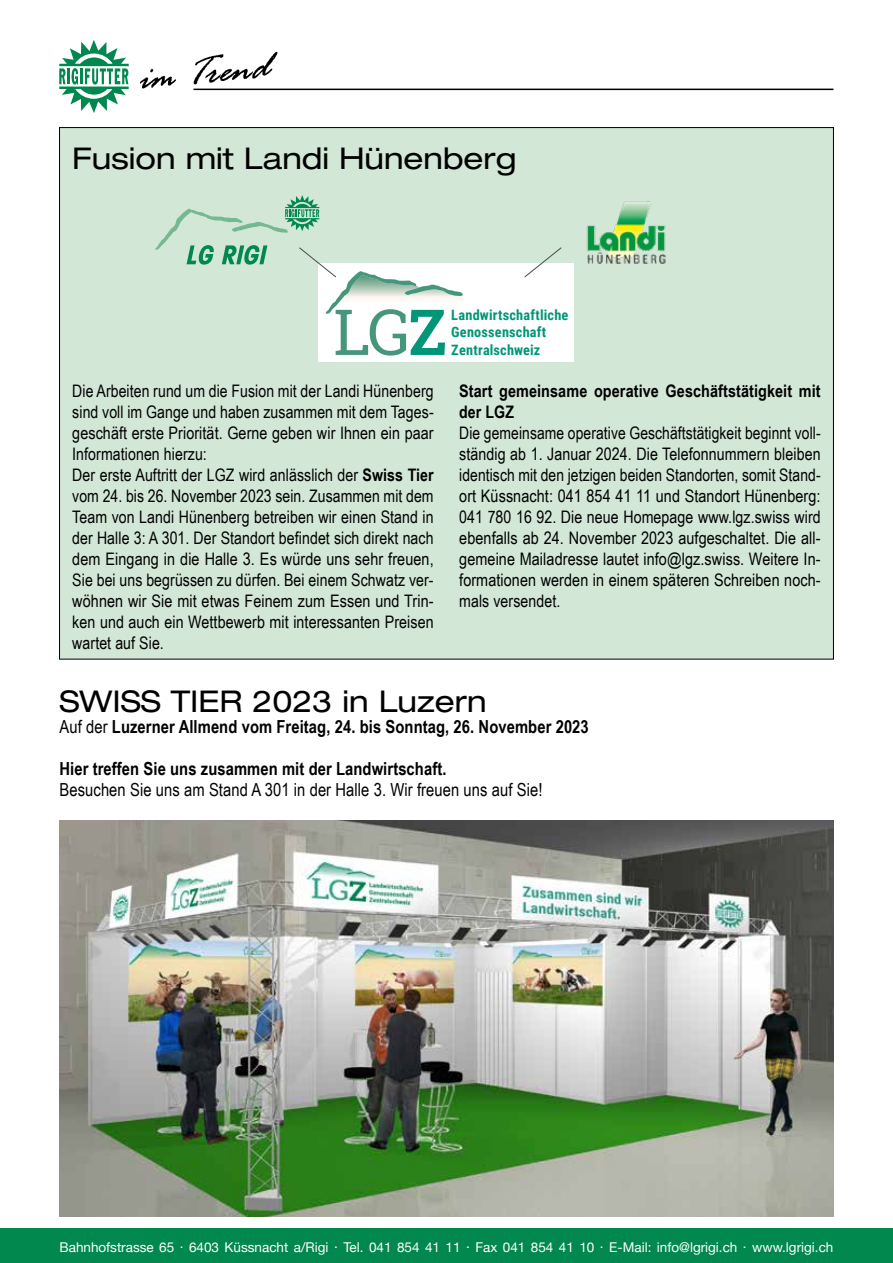
<style>
.page{position:relative;width:893px;height:1263px;background:#fff}
.page>*{position:absolute;margin:0;border:0;box-sizing:border-box;transform-origin:0 0}
.t1{font:63.45px "Roboto Slab";color:#45967c}
.t2{font:expanded 30px "Helvetica Neue";color:#000}
.t3{font:700 18px "Arial Narrow";letter-spacing:.005em;color:#000}
.t4{font:18px "Arial Narrow";letter-spacing:.005em;color:#000}
.t5{font:17.25px/21px "Arial Narrow";letter-spacing:.005em;color:#000}
.t6{font:700 17.25px/21px "Arial Narrow";letter-spacing:.005em;color:#000}
.t7{font:700 14.25px/17.4px "Roboto Condensed";letter-spacing:.015em;color:#009677}
.t8{font:13.5px "Helvetica Neue";color:#fff}
.s1{font-weight:700;color:#009677}
.s2{font-weight:700}
.s3{font-weight:400}
</style>
<div class="page">
<div style="left:60px;top:128px;width:773px;height:531px;background:#d3e7d7"></div>
<img style="left:140px;top:51px;width:142px;height:38px">
<svg style="left:60px;top:40px;width:69px;height:73px"></svg>
<hr style="left:193px;top:89px;width:640px;height:1px;background:#000">
<div style="left:0;top:1229px;width:893px;height:34px;background:#00884f"></div>
<img style="left:60px;top:821px;width:773px;height:395px">
<div style="left:318px;top:263px;width:256px;height:98px;background:#fff"></div>
<img style="left:586px;top:201px;width:80px;height:62px">
<svg style="left:155px;top:195px;width:308px;height:119px"></svg>
<svg style="left:524px;top:247px;width:38px;height:31px"></svg>
<h2 class="t2" style="left:72px;top:140px;width:446px">Fusion mit Landi Hünenberg</h2>
<p class="t7" style="left:451px;top:306px;width:119px">Landwirtschaftliche<br>Genossenschaft</p>
<h1 class="t1" style="left:333px;top:288px;width:114px">LG<span class="s1">Z</span></h1>
<p class="t7" style="left:451px;top:341px;width:91px">Zentralschweiz</p>
<p class="t5" style="left:72px;top:379px;width:363px">Die Arbeiten rund um die Fusion mit der Landi Hünenberg sind voll im Gange und haben zusammen mit dem Tages&shy;geschäft erste Priorität. Gerne geben wir Ihnen ein paar Informationen hierzu:<br>Der erste Auftritt der LGZ wird anlässlich der <span class="s2">Swiss Tier </span>vom 24. bis 26. November 2023 sein. Zusammen mit dem Team von Landi Hünenberg betreiben wir einen Stand in der Halle 3: A 301. Der Standort befindet sich direkt nach dem Eingang in die Halle 3. Es würde uns sehr freuen, Sie bei uns begrüssen zu dürfen. Bei einem Schwatz ver&shy;wöhnen wir Sie mit etwas Feinem zum Essen und Trin&shy;ken und auch ein Wettbewerb mit interessanten Preisen wartet auf Sie.</p>
<p class="t6" style="left:459px;top:379px;width:363px">Start gemeinsame operative Geschäftstätigkeit mit der LGZ</p>
<p class="t5" style="left:459px;top:421px;width:363px;text-align:justify">Die gemeinsame operative Geschäftstätigkeit beginnt voll&shy;ständig ab 1. Januar 2024. Die Telefonnummern bleiben identisch mit den jetzigen beiden Standorten, somit Stand&shy;ort Küssnacht: 041 854 41 11 und Standort Hünenberg:<br>041 780 16 92. Die neue Homepage www.lgz.swiss wird ebenfalls ab 24. November 2023 aufgeschaltet. Die all&shy;gemeine Mailadresse lautet info@lgz.swiss. Weitere In&shy;formationen werden in einem späteren Schreiben noch&shy;mals versendet.</p>
<h2 class="t2" style="left:60px;top:683px;width:429px">SWISS TIER 2023 in Luzern</h2>
<p class="t3" style="left:60px;top:713px;width:531px"><span class="s3">Auf der</span> Luzerner Allmend vom Freitag, 24. bis Sonntag, 26. November 2023</p>
<p class="t3" style="left:60px;top:755px;width:388px">Hier treffen Sie uns zusammen mit der Landwirtschaft.</p>
<p class="t4" style="left:60px;top:776px;width:485px">Besuchen Sie uns am Stand A 301 in der Halle 3. Wir freuen uns auf Sie!</p>
<p class="t8" style="left:60px;top:1238px;width:775px">Bahnhofstrasse 65 . 6403 Küssnacht a/Rigi . Tel. 041 854 41 11 . Fax 041 854 41 10 . E-Mail: info@lgrigi.ch . www.lgrigi.ch</p>
</div>
